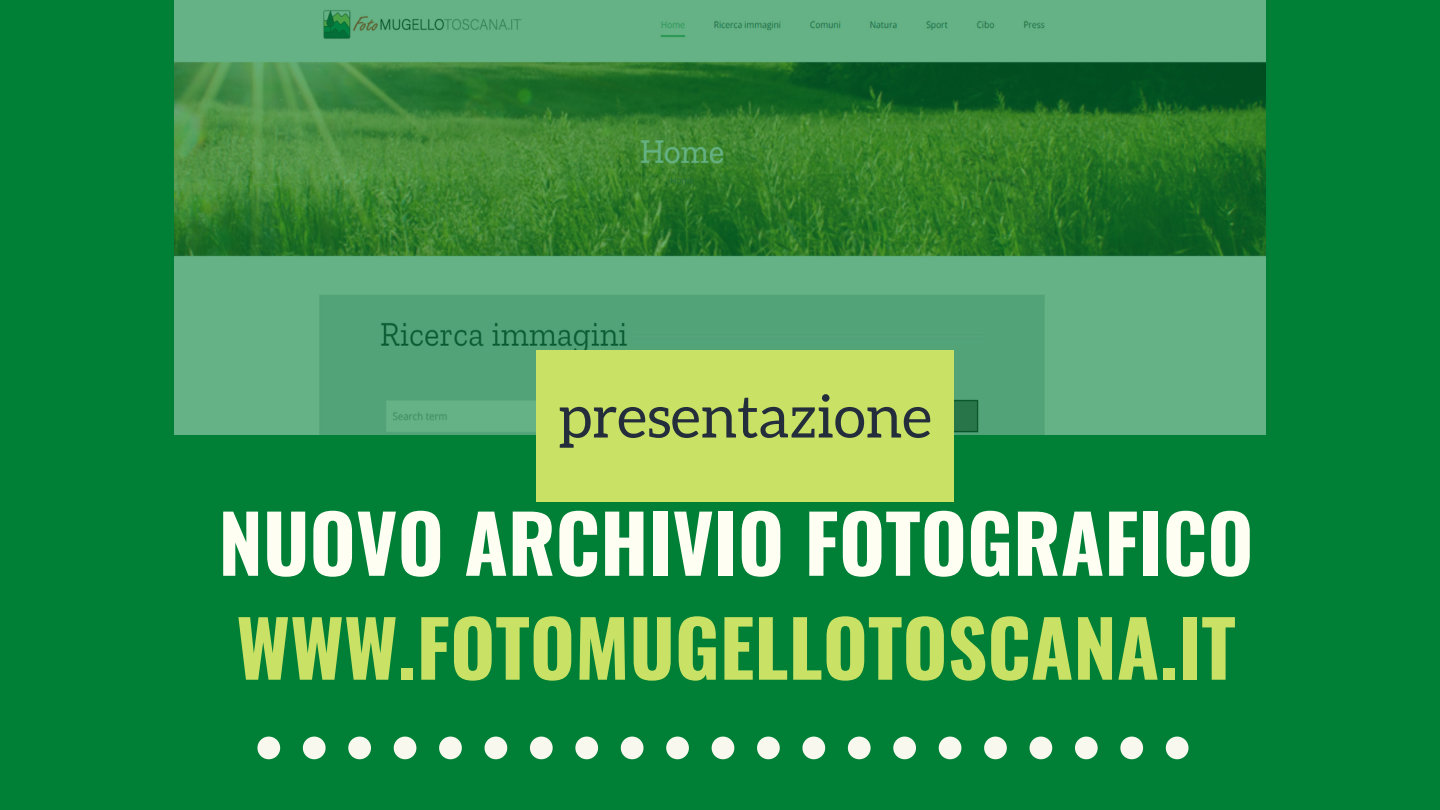
<style>
.page{position:relative;width:1440px;height:810px;background:#008037}
.page>*{position:absolute;margin:0;border:0;box-sizing:border-box;transform-origin:0 0}
.t1{font:700 79.2px "Oswald";color:#fefff2}
.t2{font:700 77.2px "Oswald";color:#c9e265}
.t3{font:59.4px "Aleo";color:#242d3c}
</style>
<div class="page">
<img style="left:175px;top:0;width:1090px;height:434px">
<div style="left:536px;top:350px;width:418px;height:152px;background:#c9e265"></div>
<svg style="left:257px;top:737px;width:23px;height:22px"></svg>
<svg style="left:303px;top:737px;width:23px;height:22px"></svg>
<svg style="left:348px;top:737px;width:23px;height:22px"></svg>
<svg style="left:394px;top:737px;width:22px;height:22px"></svg>
<svg style="left:439px;top:737px;width:23px;height:22px"></svg>
<svg style="left:485px;top:737px;width:22px;height:22px"></svg>
<svg style="left:530px;top:737px;width:23px;height:22px"></svg>
<svg style="left:575px;top:737px;width:23px;height:22px"></svg>
<svg style="left:621px;top:737px;width:23px;height:22px"></svg>
<svg style="left:666px;top:737px;width:23px;height:22px"></svg>
<svg style="left:712px;top:737px;width:22px;height:22px"></svg>
<svg style="left:757px;top:737px;width:23px;height:22px"></svg>
<svg style="left:802px;top:737px;width:23px;height:22px"></svg>
<svg style="left:848px;top:737px;width:23px;height:22px"></svg>
<svg style="left:893px;top:737px;width:23px;height:22px"></svg>
<svg style="left:939px;top:737px;width:22px;height:22px"></svg>
<svg style="left:984px;top:737px;width:23px;height:22px"></svg>
<svg style="left:1030px;top:737px;width:22px;height:22px"></svg>
<svg style="left:1075px;top:737px;width:23px;height:22px"></svg>
<svg style="left:1120px;top:737px;width:23px;height:22px"></svg>
<svg style="left:1166px;top:737px;width:23px;height:22px"></svg>
<p class="t3" style="left:559px;top:383px;width:374px">presentazione</p>
<p class="t1" style="left:218px;top:481px;width:1037px">NUOVO ARCHIVIO FOTOGRAFICO</p>
<p class="t2" style="left:236px;top:588px;width:1001px">WWW.FOTOMUGELLOTOSCANA.IT</p>
</div>
